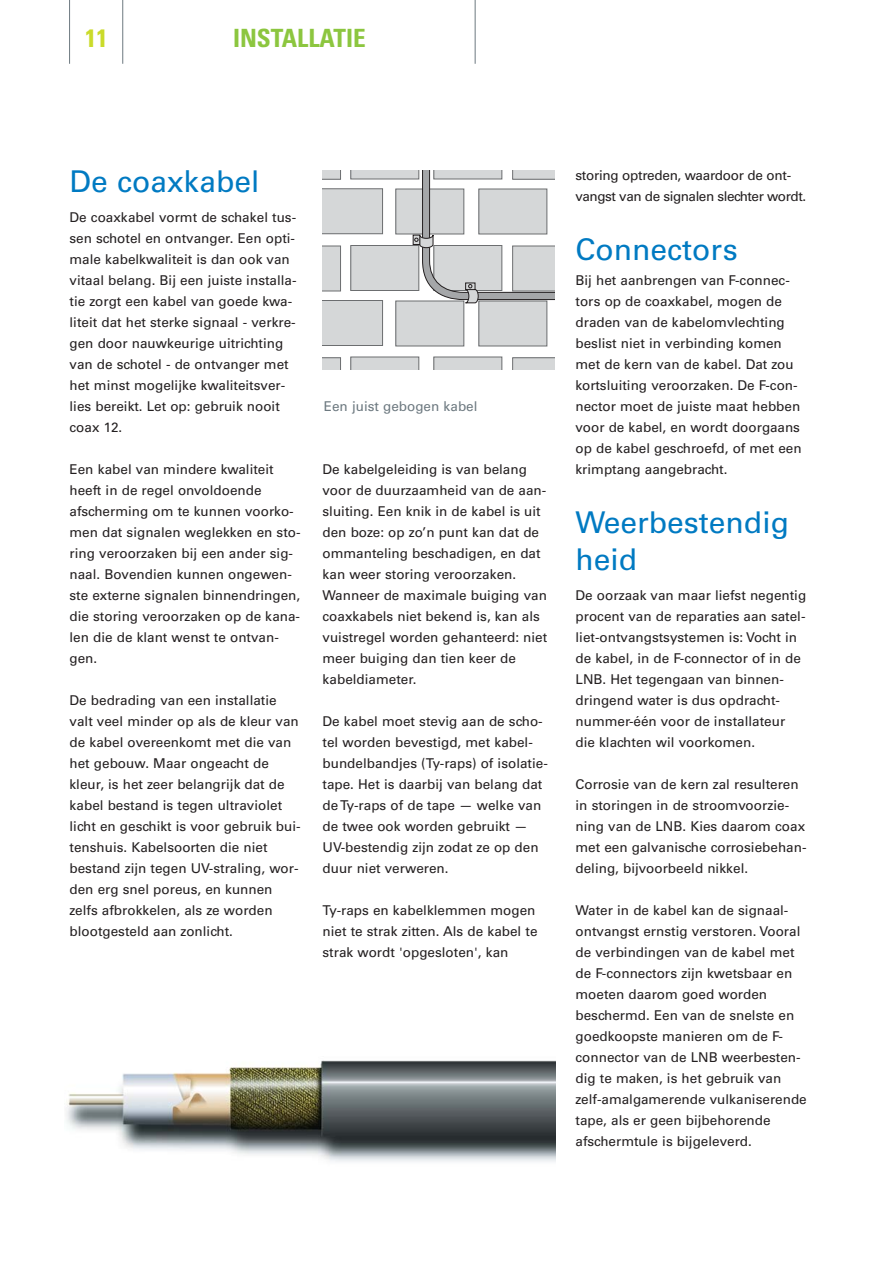
<style>
.page{position:relative;width:893px;height:1263px;background:#fff}
.page>*{position:absolute;margin:0;border:0;box-sizing:border-box;transform-origin:0 0}
.t1{font:30px/37.5px "Univers";color:#007ac2}
.t2{font:700 condensed 25.2px "Univers";color:#8cc63f}
.t3{font:700 condensed 25.2px "Univers";color:#cadb2a}
.t4{font:13.5px/21px "Univers";color:#231f20}
.t5{font:13.5px/21px "Univers";letter-spacing:-.035em;color:#231f20}
.t6{font:13.5px "Univers";color:#6d7980}
</style>
<div class="page">
<hr style="left:122px;top:0;width:1px;height:64px;background:#6d7980">
<hr style="left:69px;top:0;width:1px;height:64px;background:#6d7980">
<hr style="left:474px;top:0;width:1px;height:64px;background:#6d7980">
<img style="left:66px;top:1060px;width:489px;height:102px">
<svg style="left:512px;top:357px;width:42px;height:13px"></svg>
<svg style="left:322px;top:357px;width:19px;height:13px"></svg>
<svg style="left:350px;top:357px;width:69px;height:13px"></svg>
<svg style="left:433px;top:357px;width:69px;height:13px"></svg>
<svg style="left:322px;top:170px;width:232px;height:176px"></svg>
<h2 class="t3" style="left:85px;top:29px;width:24px">11</h2>
<h2 class="t2" style="left:233px;top:29px;width:134px">INSTALLATIE</h2>
<h1 class="t1" style="left:70px;top:165px;width:191px">De coaxkabel</h1>
<p class="t4" style="left:70px;top:208px;width:228px">De coaxkabel vormt de schakel tus&shy;sen schotel en ontvanger. Een opti&shy;male kabelkwaliteit is dan ook van vitaal belang. Bij een juiste installa&shy;tie zorgt een kabel van goede kwa&shy;liteit dat het sterke signaal - verkre&shy;gen door nauwkeurige uitrichting van de schotel - de ontvanger met het minst mogelijke kwaliteitsver&shy;lies bereikt. Let op: gebruik nooit coax 12.</p>
<p class="t4" style="left:70px;top:460px;width:232px">Een kabel van mindere kwaliteit heeft in de regel onvoldoende afscherming om te kunnen voorko&shy;men dat signalen weglekken en sto&shy;ring veroorzaken bij een ander sig&shy;naal. Bovendien kunnen ongewen&shy;ste externe signalen binnendringen, die storing veroorzaken op de kana&shy;len die de klant wenst te ontvan&shy;gen.</p>
<p class="t4" style="left:70px;top:691px;width:232px">De bedrading van een installatie valt veel minder op als de kleur van de kabel overeenkomt met die van het gebouw. Maar ongeacht de kleur, is het zeer belangrijk dat de kabel bestand is tegen ultraviolet licht en geschikt is voor gebruik bui&shy;tenshuis. Kabelsoorten die niet bestand zijn tegen UV-straling, wor&shy;den erg snel poreus, en kunnen zelfs afbrokkelen, als ze worden blootgesteld aan zonlicht.</p>
<p class="t6" style="left:324px;top:402px;width:155px">Een juist gebogen kabel</p>
<p class="t4" style="left:322px;top:460px;width:226px">De kabelgeleiding is van belang voor de duurzaamheid van de aan&shy;sluiting. Een knik in de kabel is uit den boze: op zo’n punt kan dat de ommanteling beschadigen, en dat kan weer storing veroorzaken.<br>Wanneer de maximale buiging van coaxkabels niet bekend is, kan als vuistregel worden gehanteerd: niet meer buiging dan tien keer de kabeldiameter.</p>
<p class="t4" style="left:322px;top:712px;width:227px">De kabel moet stevig aan de scho&shy;tel worden bevestigd, met kabel&shy;bundelbandjes (Ty-raps) of isolatie&shy;tape. Het is daarbij van belang dat de Ty-raps of de tape — welke van de twee ook worden gebruikt —<br>UV-bestendig zijn zodat ze op den duur niet verweren.</p>
<p class="t4" style="left:322px;top:901px;width:216px">Ty-raps en kabelklemmen mogen niet te strak zitten. Als de kabel te strak wordt 'opgesloten', kan</p>
<p class="t5" style="left:575px;top:166px;width:232px">storing optreden, waardoor de ont&shy;vangst van de signalen slechter wordt.</p>
<h1 class="t1" style="left:575px;top:233px;width:164px">Connectors</h1>
<p class="t4" style="left:575px;top:271px;width:228px">Bij het aanbrengen van F-connec&shy;tors op de coaxkabel, mogen de draden van de kabelomvlechting beslist niet in verbinding komen met de kern van de kabel. Dat zou kortsluiting veroorzaken. De F-con&shy;nector moet de juiste maat hebben voor de kabel, en wordt doorgaans op de kabel geschroefd, of met een krimptang aangebracht.</p>
<h1 class="t1" style="left:575px;top:506px;width:215px">Weerbestendig heid</h1>
<p class="t4" style="left:575px;top:586px;width:232px">De oorzaak van maar liefst negentig procent van de reparaties aan satel&shy;liet-ontvangstsystemen is: Vocht in de kabel, in de F-connector of in de LNB. Het tegengaan van binnen&shy;dringend water is dus opdracht&shy;nummer-één voor de installateur die klachten wil voorkomen.</p>
<p class="t4" style="left:575px;top:775px;width:232px">Corrosie van de kern zal resulteren in storingen in de stroomvoorzie&shy;ning van de LNB. Kies daarom coax met een galvanische corrosiebehan&shy;deling, bijvoorbeeld nikkel.</p>
<p class="t4" style="left:575px;top:901px;width:233px">Water in de kabel kan de signaal&shy;ontvangst ernstig verstoren. Vooral de verbindingen van de kabel met de F-connectors zijn kwetsbaar en moeten daarom goed worden beschermd. Een van de snelste en goedkoopste manieren om de F&shy;connector van de LNB weerbesten&shy;dig te maken, is het gebruik van zelf-amalgamerende vulkaniserende tape, als er geen bijbehorende afschermtule is bijgeleverd.</p>
</div>
